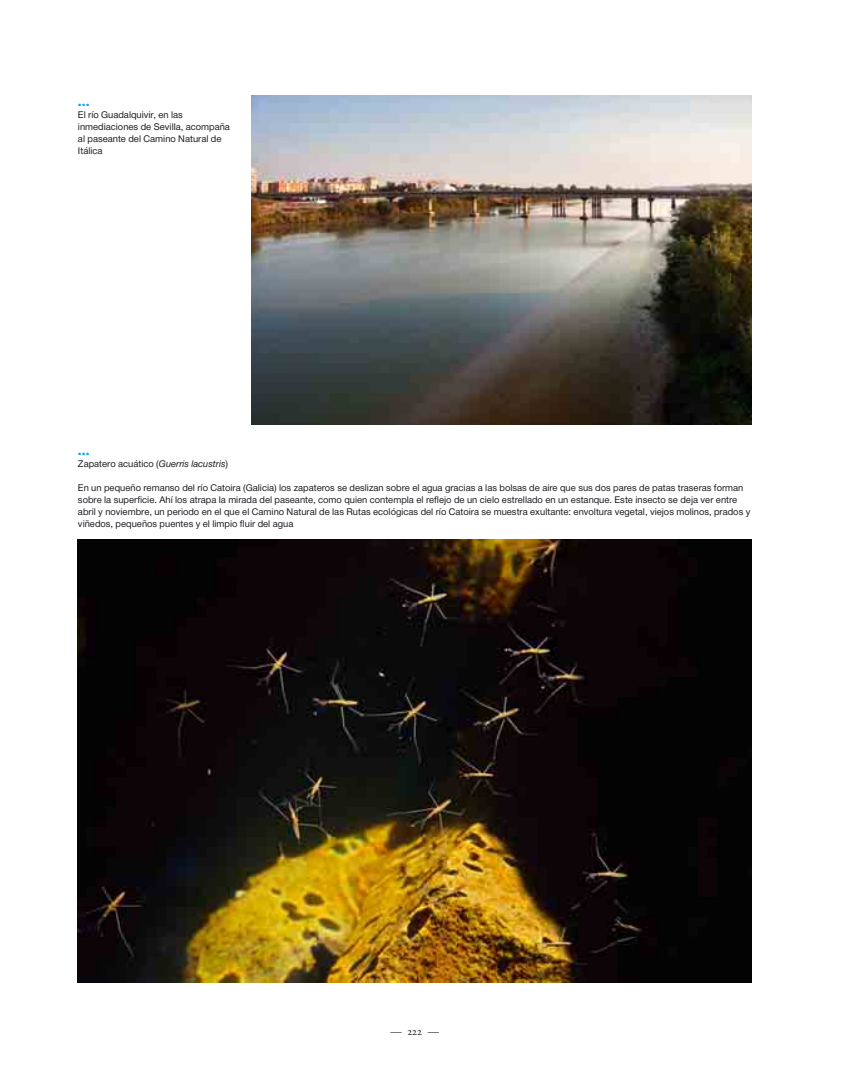
<style>
.page{position:relative;width:865px;height:1078px;background:#fff}
.page>*{position:absolute;margin:0;border:0;box-sizing:border-box;transform-origin:0 0}
.t1{font:15px "NH75";color:#00a6eb}
.t2{font:11.25px "Adobe Garamond Regular SC";color:#1b1c20}
.t3{font:10px/12px "NH55";color:#1b1c20}
.s1{font-family:"NH56"}
</style>
<div class="page">
<img style="left:78px;top:539px;width:673px;height:442px">
<img style="left:252px;top:96px;width:499px;height:328px">
<h1 class="t1" style="left:78px;top:96px;width:13px">...</h1>
<p class="t3" style="left:78px;top:109px;width:153px">El río Guadalquivir, en las inmediaciones de Sevilla, acompaña al paseante del Camino Natural de<br>Itálica</p>
<h1 class="t1" style="left:78px;top:445px;width:13px">...</h1>
<p class="t3" style="left:78px;top:458px;width:152px">Zapatero acuático (<span class="s1">Guerris lacustris</span>)</p>
<p class="t3" style="left:78px;top:482px;width:674px">En un pequeño remanso del río Catoira (Galicia) los zapateros se deslizan sobre el agua gracias a las bolsas de aire que sus dos pares de patas traseras forman sobre la superficie. Ahí los atrapa la mirada del paseante, como quien contempla el reflejo de un cielo estrellado en un estanque. Este insecto se deja ver entre abril y noviembre, un periodo en el que el Camino Natural de las Rutas ecológicas del río Catoira se muestra exultante: envoltura vegetal, viejos molinos, prados y viñedos, pequeños puentes y el limpio fluir del agua</p>
<p class="t2" style="left:390px;top:1026px;width:50px">— 222 —</p>
</div>
